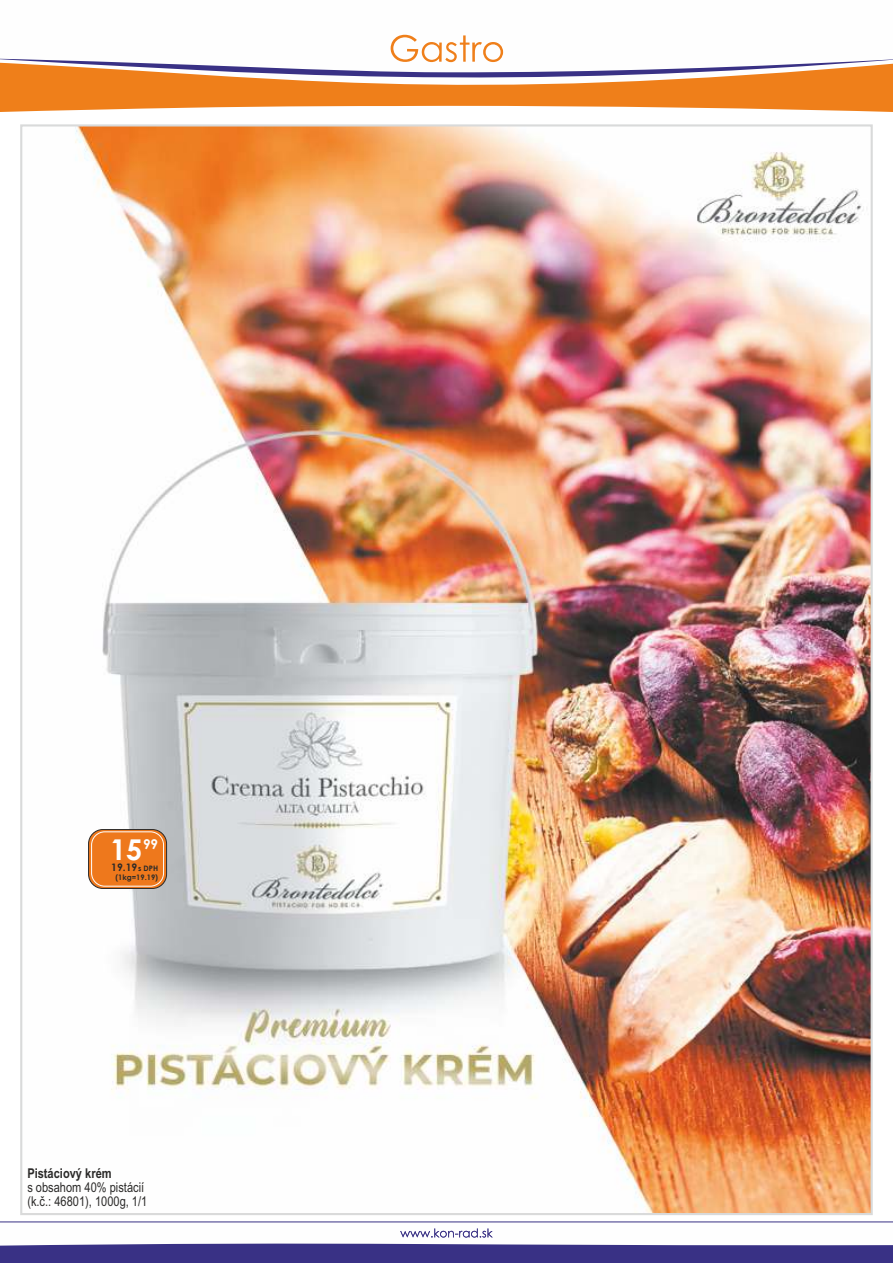
<style>
.page{position:relative;width:893px;height:1263px;background:#fff}
.page>*{position:absolute;margin:0;border:0;box-sizing:border-box;transform-origin:0 0}
.t1{font:700 28.65px "Century Gothic";color:#fefefe}
.t2{font:13.5px/13.8px "Arial Narrow";color:#2b2a29}
.t3{font:700 13.5px "Arial Narrow";color:#2b2a29}
.t4{font:700 13.5px "Century Gothic";color:#fefefe}
.t5{font:700 10.35px "Century Gothic";color:#2b2a29}
.t6{font:700 7.5px "Century Gothic";color:#2b2a29}
.s1{font-size:7.5px}
</style>
<div class="page">
<img style="left:75px;top:127px;width:795px;height:1085px">
<svg style="left:0;top:35px;width:893px;height:27px"></svg>
<svg style="left:0;top:62px;width:893px;height:50px;fill:#ef7f1a"></svg>
<svg style="left:0;top:1221px;width:893px;height:42px"></svg>
<svg style="left:88px;top:829px;width:79px;height:60px"></svg>
<div style="left:91px;top:831px;width:73px;height:56px;background:#ee781c;border:1px solid #fefefe;border-radius:13px"></div>
<h1 class="t1" style="left:110px;top:838px;width:34px">15</h1>
<p class="t5" style="left:111px;top:863px;width:48px">19.19<span class="s1">s DPH</span></p>
<p class="t6" style="left:115px;top:874px;width:44px">(1kg=19.19)</p>
<p class="t4" style="left:143px;top:839px;width:17px">99</p>
<p class="t3" style="left:27px;top:1168px;width:86px">Pistáciový krém</p>
<p class="t2" style="left:27px;top:1181px;width:122px">s obsahom 40% pistácií (k.č.: 46801), 1000g, 1/1</p>
</div>
